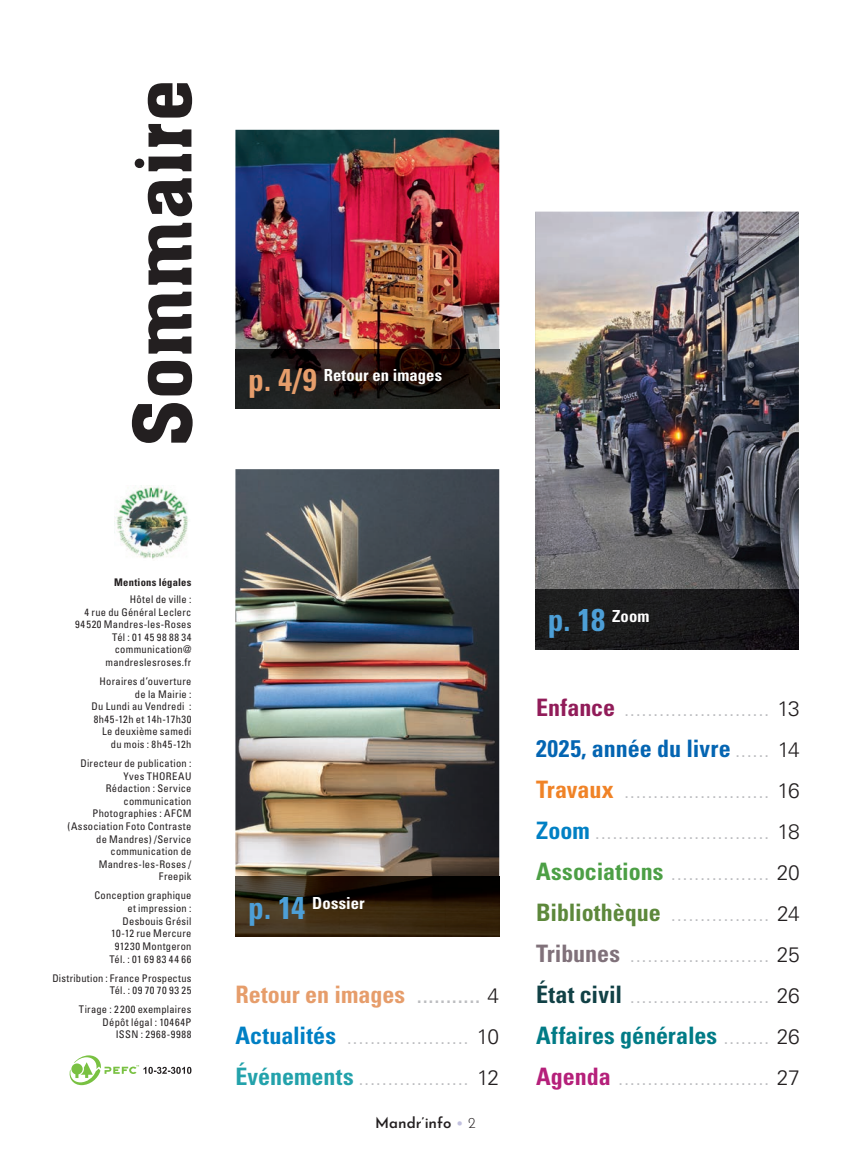
<style>
.page{position:relative;width:851px;height:1149px;background:#fff}
.page>*{position:absolute;margin:0;border:0;box-sizing:border-box;transform-origin:0 0}
.t1{font:700 78.6px "Aachen";letter-spacing:.01em;color:#231f20}
.t2{font:700 condensed 31.5px "Univers LT Std";color:#4d9fd7}
.t3{font:700 condensed 24px "Univers LT Std";color:#017b86}
.t4{font:700 condensed 24px "Univers LT Std";color:#e69d6b}
.t5{font:700 condensed 24px "Univers LT Std";color:#0465b2}
.t6{font:300 21px/41px "Univers LT Std";letter-spacing:-.035em;color:#bcbdc0}
.t7{font:700 condensed 16.65px "Univers LT Std";letter-spacing:.005em;color:#fff}
.t8{font:600 15px "Josefin Sans";letter-spacing:-.005em;color:#231f20}
.t9{font:condensed 10.5px/12.6px "Univers LT Std";letter-spacing:.025em;color:#231f20;text-align:right}
.t10{font:700 condensed 10.5px "Univers LT Std";letter-spacing:.02em;color:#231f20}
.s1{font-size:31.5px;color:#e69d6b}
.s2{font-size:31.5px;color:#4d9fd7}
.s3{font-weight:400;font-stretch:normal;font-size:21px;color:#bcbdc0}
.s4{font-weight:300;font-stretch:normal;font-size:21px;color:#231f20}
.s5{font-weight:700;font-stretch:condensed;font-size:24px;color:#0080c4}
.s6{color:#231f20}
.s7{font-weight:700;font-stretch:condensed;font-size:24px;color:#23a2ab}
.s8{color:#c2c1df}
.s9{font-weight:300}
.s10{font-weight:700;font-stretch:condensed;font-size:24px;color:#911c59}
.s11{font-weight:300;font-stretch:normal;font-size:21px;color:#bcbdc0}
.s12{font-weight:700;font-stretch:condensed;font-size:24px;color:#f08327}
.s13{font-weight:700;font-stretch:condensed;font-size:24px;color:#4c9f45}
.s14{font-weight:700;font-stretch:condensed;font-size:24px;color:#5d883b}
.s15{font-weight:700;font-stretch:condensed;font-size:24px;color:#80717a}
.s16{font-weight:700;font-stretch:condensed;font-size:24px;color:#114146}
.s17{font-weight:700;font-stretch:condensed;font-size:24px;color:#b5207a}
</style>
<div class="page">
<img style="left:535px;top:211px;width:263px;height:378px">
<img style="left:115px;top:485px;width:73px;height:74px">
<img style="left:235px;top:130px;width:264px;height:219px">
<img style="left:235px;top:349px;width:264px;height:59px">
<img style="left:235px;top:469px;width:264px;height:407px">
<img style="left:235px;top:876px;width:264px;height:59px">
<img style="left:535px;top:589px;width:263px;height:60px">
<svg style="left:70px;top:1055px;width:121px;height:29px"></svg>
<h1 class="t1" style="left:105px;top:446px;width:368px;rotate:-90deg">Sommaire</h1>
<h3 class="t7" style="left:248px;top:365px;width:195px"><span class="s1">p. 4/9</span> Retour en images</h3>
<p class="t10" style="left:114px;top:575px;width:79px">Mentions légales</p>
<p class="t9" style="left:75px;top:592px;width:118px">Hôtel de ville :<br>4 rue du Général Leclerc<br>94 520 Mandres-les-Roses<br>Tél : 01 45 98 88 34 communication@ mandreslesroses.fr</p>
<p class="t9" style="left:91px;top:674px;width:101px">Horaires d’ouverture de la Mairie :<br>Du Lundi au Vendredi :<br>8h45-12h et 14h-17h30<br>Le deuxième samedi du mois : 8h45-12h</p>
<p class="t9" style="left:68px;top:756px;width:125px">Directeur de publication :<br>Yves THOREAU<br>Rédaction : Service communication<br>Photographies : AFCM (Association Foto Contraste de Mandres) /Service communication de<br>Mandres-les-Roses /<br>Freepik</p>
<p class="t9" style="left:94px;top:889px;width:99px">Conception graphique et impression :<br>Desbouis Grésil<br>10-12 rue Mercure<br>91230 Montgeron<br>Tél. : 01 69 83 44 66</p>
<p class="t9" style="left:52px;top:971px;width:141px">Distribution : France Prospectus<br>Tél. : 09 70 70 93 25</p>
<p class="t9" style="left:79px;top:1002px;width:114px">Tirage : 2 200 exemplaires<br>Dépôt légal : 10464P<br>ISSN : 2968-9988</p>
<h3 class="t7" style="left:248px;top:892px;width:118px"><span class="s2">p. 14</span> Dossier</h3>
<h3 class="t4" style="left:235px;top:979px;width:265px">Retour en images <span class="s3">...........</span> <span class="s4">4</span></h3>
<h3 class="t6" style="left:235px;top:1015px;width:265px"><span class="s5">Actualités</span> ..................... <span class="s6">10<br></span><span class="s7">Événements</span> ................... <span class="s6">12</span></h3>
<h3 class="t8" style="left:375px;top:1111px;width:102px">Mandr’info <span class="s8">•</span> <span class="s9">2</span></h3>
<h2 class="t2" style="left:547px;top:600px;width:103px">p. 18 <sup>Zoom</sup></h2>
<h3 class="t6" style="left:536px;top:687px;width:265px"><span class="s10">Enfance</span> ......................... <span class="s6">13</span></h3>
<h3 class="t5" style="left:536px;top:733px;width:265px">2025, année du livre <span class="s11">......</span> <span class="s4">14</span></h3>
<p class="t6" style="left:536px;top:769px;width:265px;text-align:justify"><span class="s12">Travaux</span> ......................... <span class="s6">16<br></span><span class="s5">Zoom</span> .............................. <span class="s6">18<br></span><span class="s13">Associations</span> ................. <span class="s6">20<br></span><span class="s14">Bibliothèque</span> ................. <span class="s6">24<br></span><span class="s15">Tribunes</span> ........................ <span class="s6">25<br></span><span class="s16">État civil</span> ........................ <span class="s6">26</span></p>
<h3 class="t3" style="left:536px;top:1020px;width:265px">Affaires générales <span class="s11">........</span> <span class="s4">26</span></h3>
<h3 class="t6" style="left:536px;top:1056px;width:265px"><span class="s17">Agenda</span> .......................... <span class="s6">27</span></h3>
</div>
